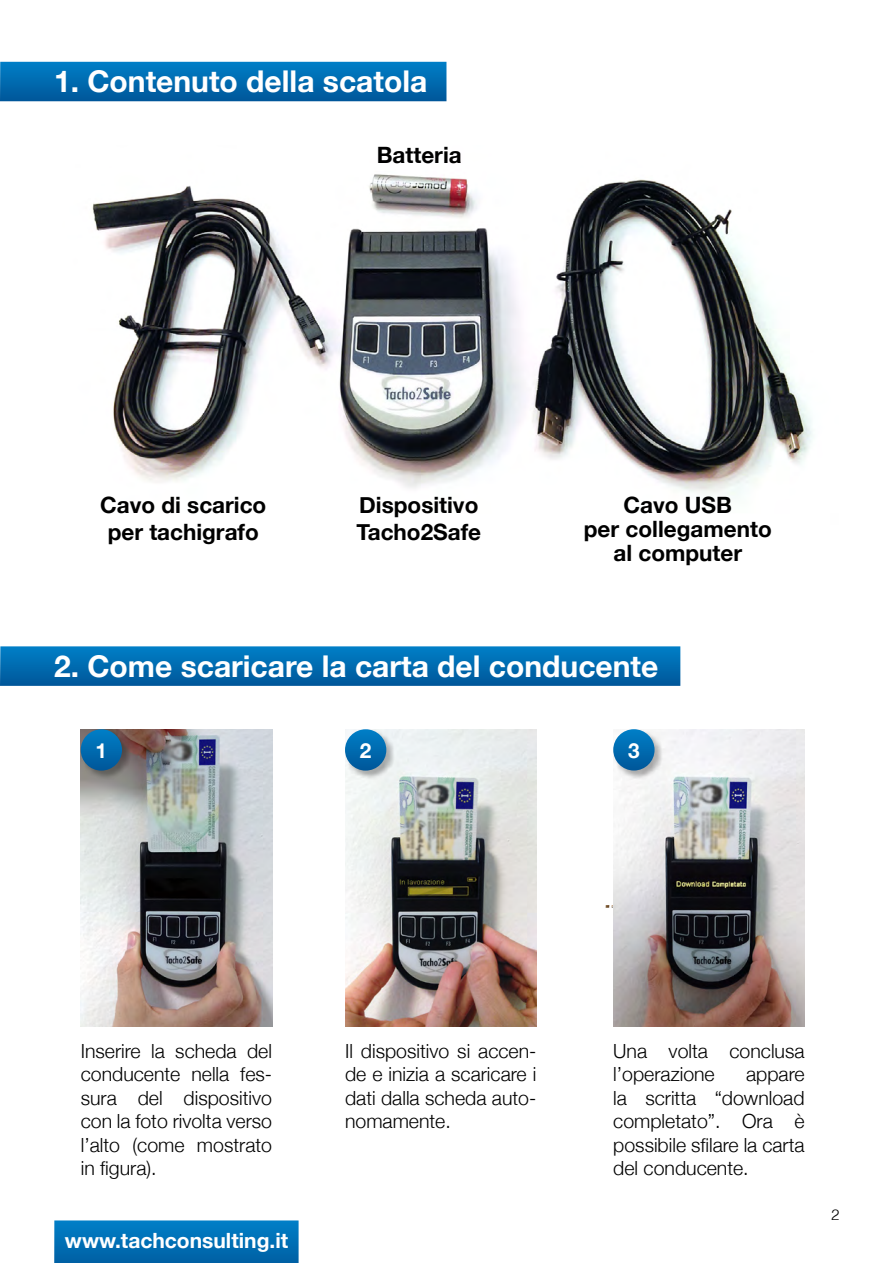
<style>
.page{position:relative;width:893px;height:1263px;background:#fff}
.page>*{position:absolute;margin:0;border:0;box-sizing:border-box;transform-origin:0 0}
.t1{font:700 30px "Helvetica Neue";color:#fff}
.t2{font:700 22.5px/27px "Helvetica Neue";color:#000;text-align:center}
.t3{font:700 21px "Helvetica Neue";color:#fff}
.t4{font:700 20.7px "Helvetica Neue";color:#fff}
.t5{font:300 19.5px/23.4px "Helvetica Neue";color:#000;text-align:justify}
.t6{font:300 15px "Helvetica";color:#000}
</style>
<div class="page">
<div style="left:0;top:62px;width:446px;height:39px;background:linear-gradient(to bottom,#007ec7,#00579a)"></div>
<svg style="left:606px;top:905px;width:7px;height:3px"></svg>
<img style="left:81px;top:729px;width:191px;height:298px">
<img style="left:613px;top:729px;width:192px;height:298px">
<img style="left:345px;top:729px;width:191px;height:298px">
<div style="left:81px;top:729px;width:50px;height:51px;background:#000;opacity:.31"></div>
<div style="left:81px;top:729px;width:41px;height:42px;background:linear-gradient(to bottom,#007ec6,#015799);border-radius:21px"></div>
<div style="left:345px;top:729px;width:50px;height:51px;background:#000;opacity:.31"></div>
<div style="left:345px;top:729px;width:41px;height:42px;background:linear-gradient(to bottom,#0180c7,#02589a);border-radius:21px"></div>
<div style="left:613px;top:729px;width:51px;height:51px;background:#000;opacity:.31"></div>
<div style="left:613px;top:729px;width:42px;height:41px;background:linear-gradient(to bottom,#0883c8,#005699);border-radius:21px"></div>
<img style="left:92px;top:174px;width:721px;height:321px">
<div style="left:0;top:646px;width:680px;height:40px;background:linear-gradient(to bottom,#007fc7,#00589a)"></div>
<div style="left:54px;top:1220px;width:245px;height:43px;background:linear-gradient(to bottom,#007fc7,#0060a4)"></div>
<h1 class="t1" style="left:54px;top:58px;width:375px">1. Contenuto della scatola</h1>
<p class="t2" style="left:377px;top:142px;width:86px">Batteria</p>
<p class="t2" style="left:100px;top:492px;width:168px">Cavo di scarico per tachigrafo</p>
<p class="t2" style="left:584px;top:494px;width:189px;line-height:24px">Cavo USB<br>per collegamento al computer</p>
<p class="t2" style="left:357px;top:492px;width:126px;text-align:left">Dispositivo<br>Tacho2Safe</p>
<h1 class="t1" style="left:54px;top:642px;width:606px">2. Come scaricare la carta del conducente</h1>
<p class="t4" style="left:95px;top:734px;width:13px">1</p>
<p class="t4" style="left:360px;top:734px;width:13px">2</p>
<p class="t4" style="left:628px;top:734px;width:13px">3</p>
<p class="t5" style="left:81px;top:1038px;width:193px">Inserire la scheda del conducente nella fes&shy;sura del dispositivo con la foto rivolta verso l’alto (come mostrato in figura).</p>
<p class="t5" style="left:613px;top:1038px;width:193px">Una volta conclusa l’operazione</p>
<p class="t5" style="left:345px;top:1038px;width:193px">Il dispositivo si accen&shy;de e inizia a scaricare i dati dalla scheda auto&shy;nomamente.</p>
<p class="t5" style="left:613px;top:1061px;width:193px;text-indent:133px">appare la scritta “download completato”. Ora è possibile sfilare la carta del conducente.</p>
<p class="t3" style="left:65px;top:1224px;width:225px">www.tachconsulting.it</p>
<p class="t6" style="left:831px;top:1202px;width:10px">2</p>
</div>
